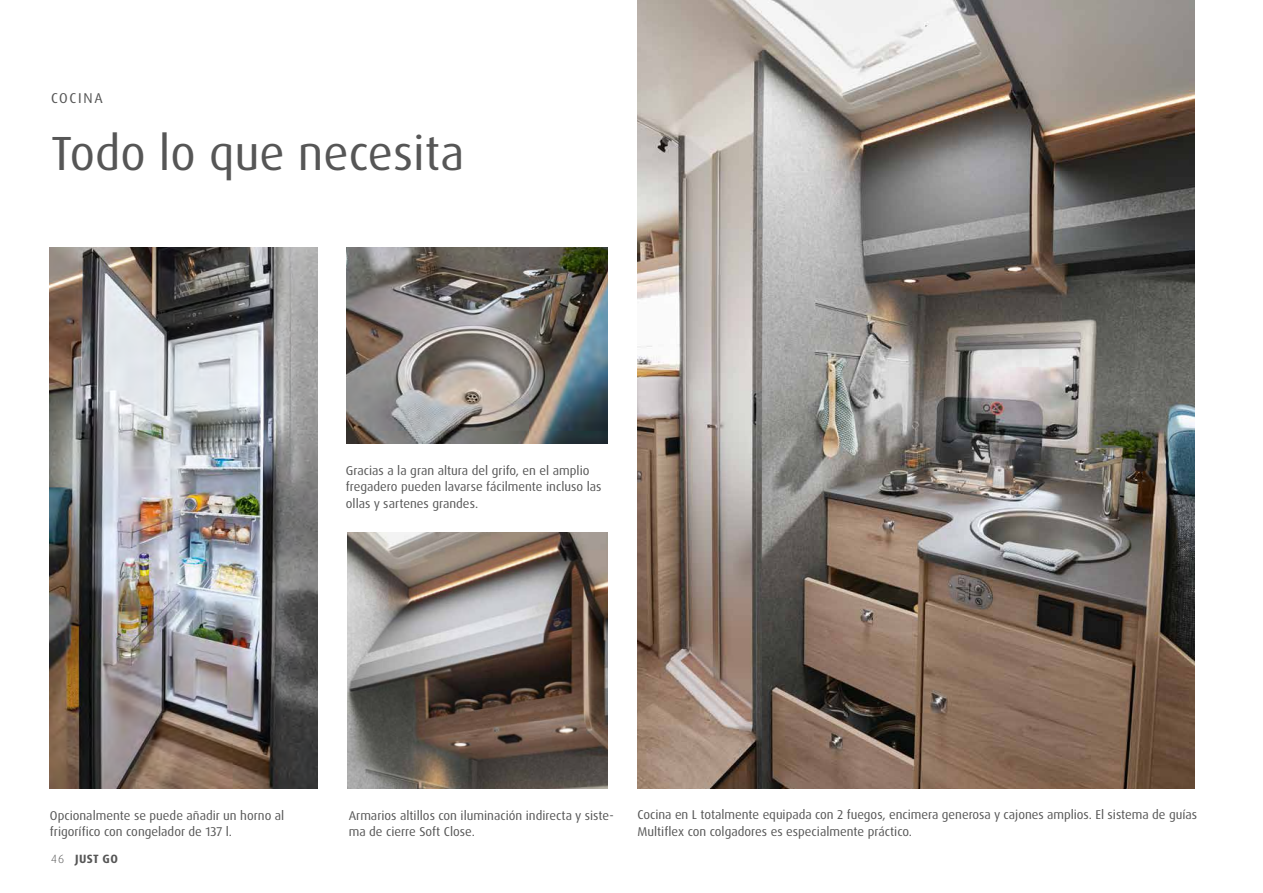
<style>
.page{position:relative;width:1263px;height:893px;background:#fff}
.page>*{position:absolute;margin:0;border:0;box-sizing:border-box;transform-origin:0 0}
.t1{font:48px "Dax Pro";color:#565656}
.t2{font:14.25px "Dax Pro";letter-spacing:.12em;color:#565656}
.t3{font:12.75px/16.5px "Dax Pro";color:#565656}
.t4{font:12.75px/16.5px "Dax OT";color:#565656}
.t5{font:700 12px "Dax Pro";letter-spacing:.035em;color:#565656}
.t6{font:300 12px "Dax OT";color:#565656}
</style>
<div class="page">
<img style="left:637px;top:0;width:558px;height:788px">
<img style="left:346px;top:247px;width:262px;height:197px">
<img style="left:348px;top:533px;width:260px;height:255px">
<img style="left:50px;top:247px;width:268px;height:541px">
<p class="t2" style="left:51px;top:88px;width:53px">COCINA</p>
<h1 class="t1" style="left:51px;top:122px;width:415px">Todo lo que necesita</h1>
<p class="t4" style="left:346px;top:462px;width:257px">Gracias a la gran altura del grifo, en el amplio fregadero pueden lavarse fácilmente incluso las ollas y sartenes grandes.</p>
<p class="t4" style="left:50px;top:807px;width:236px">Opcionalmente se puede añadir un horno al frigorífico con congelador de 137 l.</p>
<p class="t3" style="left:349px;top:807px;width:267px">Armarios altillos con iluminación indirecta y siste&shy;ma de cierre Soft Close.</p>
<p class="t6" style="left:51px;top:851px;width:15px">46</p>
<p class="t5" style="left:75px;top:851px;width:44px">JUST GO</p>
<p class="t3" style="left:637px;top:806px;width:561px">Cocina en L totalmente equipada con 2 fuegos, encimera generosa y cajones amplios. El sistema de guías<br>Multiflex con colgadores es especialmente práctico.</p>
</div>
